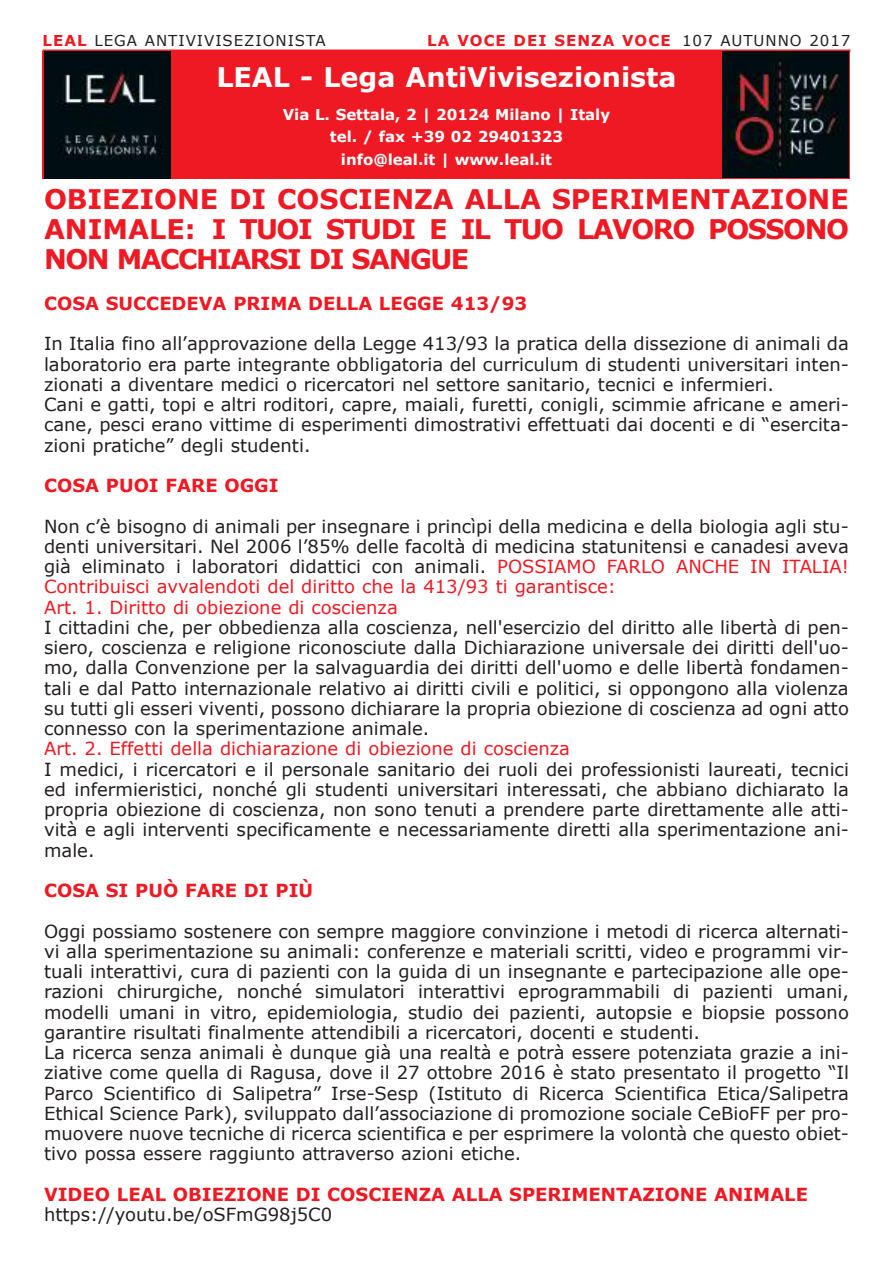
<style>
.page{position:relative;width:893px;height:1263px;background:#fff}
.page>*{position:absolute;margin:0;border:0;box-sizing:border-box;transform-origin:0 0}
.t1{font:700 27px/30px "Verdana";letter-spacing:-.055em;color:#ef1923;text-align:justify}
.t2{font:700 27px "Verdana";color:#fff}
.t3{font:18px/20.2px "Verdana";color:#241f1f}
.t4{font:700 18px "Verdana";color:#ef1923}
.t5{font:18px "Verdana";color:#ef1923}
.t6{font:700 15px/22.5px "Verdana";color:#fff;text-align:center}
.t7{font:700 15px "Verdana";letter-spacing:.07em;color:#ef1923}
.t8{font:15px "Verdana";letter-spacing:.065em;color:#241f1f}
.s1{font-weight:700;color:#ef1923}
.s2{font-weight:400;color:#241f1f}
.s3{color:#ef1923}
</style>
<div class="page">
<hr style="left:43px;top:50px;width:807px;height:3px;background:#ef1923">
<div style="left:43px;top:51px;width:807px;height:128px;background:#ef1923"></div>
<img style="left:723px;top:51px;width:125px;height:126px">
<img style="left:44px;top:51px;width:126px;height:128px">
<p class="t8" style="left:43px;top:30px;width:285px"><span class="s1">LEAL</span> LEGA ANTIVIVISEZIONISTA</p>
<p class="t7" style="left:427px;top:30px;width:425px">LA VOCE DEI SENZA VOCE <span class="s2">107 AUTUNNO 2017</span></p>
<h1 class="t2" style="left:216px;top:59px;width:462px">LEAL - Lega AntiVivisezionista</h1>
<p class="t6" style="left:283px;top:102px;width:329px">Via L. Settala, 2 | 20124 Milano | Italy tel. / fax +39 02 29401323 info@leal.it | www.leal.it</p>
<h1 class="t1" style="left:44px;top:183px;width:806px">OBIEZIONE DI COSCIENZA ALLA SPERIMENTAZIONE ANIMALE: I TUOI STUDI E IL TUO LAVORO POSSONO NON MACCHIARSI DI SANGUE</h1>
<p class="t4" style="left:44px;top:292px;width:485px">COSA SUCCEDEVA PRIMA DELLA LEGGE 413/93</p>
<p class="t3" style="left:44px;top:333px;width:806px">In Italia fino all’approvazione della Legge 413/93 la pratica della dissezione di animali da laboratorio era parte integrante obbligatoria del curriculum di studenti universitari inten&shy;zionati a diventare medici o ricercatori nel settore sanitario, tecnici e infermieri.<br>Cani e gatti, topi e altri roditori, capre, maiali, furetti, conigli, scimmie africane e ameri&shy;cane, pesci erano vittime di esperimenti dimostrativi effettuati dai docenti e di “esercita&shy;zioni pratiche” degli studenti.</p>
<p class="t4" style="left:44px;top:474px;width:236px">COSA PUOI FARE OGGI</p>
<p class="t3" style="left:44px;top:515px;width:806px">Non c’è bisogno di animali per insegnare i princìpi della medicina e della biologia agli stu&shy;denti universitari. Nel 2006 l’85% delle facoltà di medicina statunitensi e canadesi aveva già eliminato i laboratori didattici con animali. <span class="s3">POSSIAMO FARLO ANCHE IN ITALIA!<br>Contribuisci avvalendoti del diritto che la 413/93 ti garantisce:<br>Art. 1. Diritto di obiezione di coscienza</span></p>
<p class="t3" style="left:44px;top:616px;width:806px;text-align:justify">I cittadini che, per obbedienza alla coscienza, nell'esercizio del diritto alle libertà di pen&shy;siero, coscienza e religione riconosciute dalla Dichiarazione universale dei diritti dell'uo&shy;mo, dalla Convenzione per la salvaguardia dei diritti dell'uomo e delle libertà fondamen&shy;tali e dal Patto internazionale relativo ai diritti civili e politici, si oppongono alla violenza su tutti gli esseri viventi, possono dichiarare la propria obiezione di coscienza ad ogni atto connesso con la sperimentazione animale.</p>
<p class="t5" style="left:44px;top:737px;width:528px">Art. 2. Effetti della dichiarazione di obiezione di coscienza</p>
<p class="t3" style="left:44px;top:758px;width:807px;text-align:justify">I medici, i ricercatori e il personale sanitario dei ruoli dei professionisti laureati, tecnici ed infermieristici, nonché gli studenti universitari interessati, che abbiano dichiarato la propria obiezione di coscienza, non sono tenuti a prendere parte direttamente alle atti&shy;vità e agli interventi specificamente e necessariamente diretti alla sperimentazione ani&shy;male.</p>
<p class="t4" style="left:44px;top:879px;width:271px">COSA SI PUò FARE DI PIù</p>
<p class="t3" style="left:44px;top:920px;width:807px">Oggi possiamo sostenere con sempre maggiore convinzione i metodi di ricerca alternati&shy;vi alla sperimentazione su animali: conferenze e materiali scritti, video e programmi vir&shy;tuali interattivi, cura di pazienti con la guida di un insegnante e partecipazione alle ope&shy;razioni chirurgiche, nonché simulatori interattivi eprogrammabili di pazienti umani, modelli umani in vitro, epidemiologia, studio dei pazienti, autopsie e biopsie possono garantire risultati finalmente attendibili a ricercatori, docenti e studenti.<br>La ricerca senza animali è dunque già una realtà e potrà essere potenziata grazie a ini&shy;ziative come quella di Ragusa, dove il 27 ottobre 2016 è stato presentato il progetto “Il Parco Scientifico di Salipetra” Irse-Sesp (Istituto di Ricerca Scientifica Etica/Salipetra Ethical Science Park), sviluppato dall’associazione di promozione sociale CeBioFF per pro&shy;muovere nuove tecniche di ricerca scientifica e per esprimere la volontà che questo obiet&shy;tivo possa essere raggiunto attraverso azioni etiche.</p>
<p class="t4" style="left:44px;top:1183px;width:765px">VIDEO LEAL OBIEZIONE DI COSCIENZA ALLA SPERIMENTAZIONE ANIMALE</p>
<p class="t3" style="left:44px;top:1204px;width:290px">https://youtu.be/oSFmG98j5C0</p>
</div>
